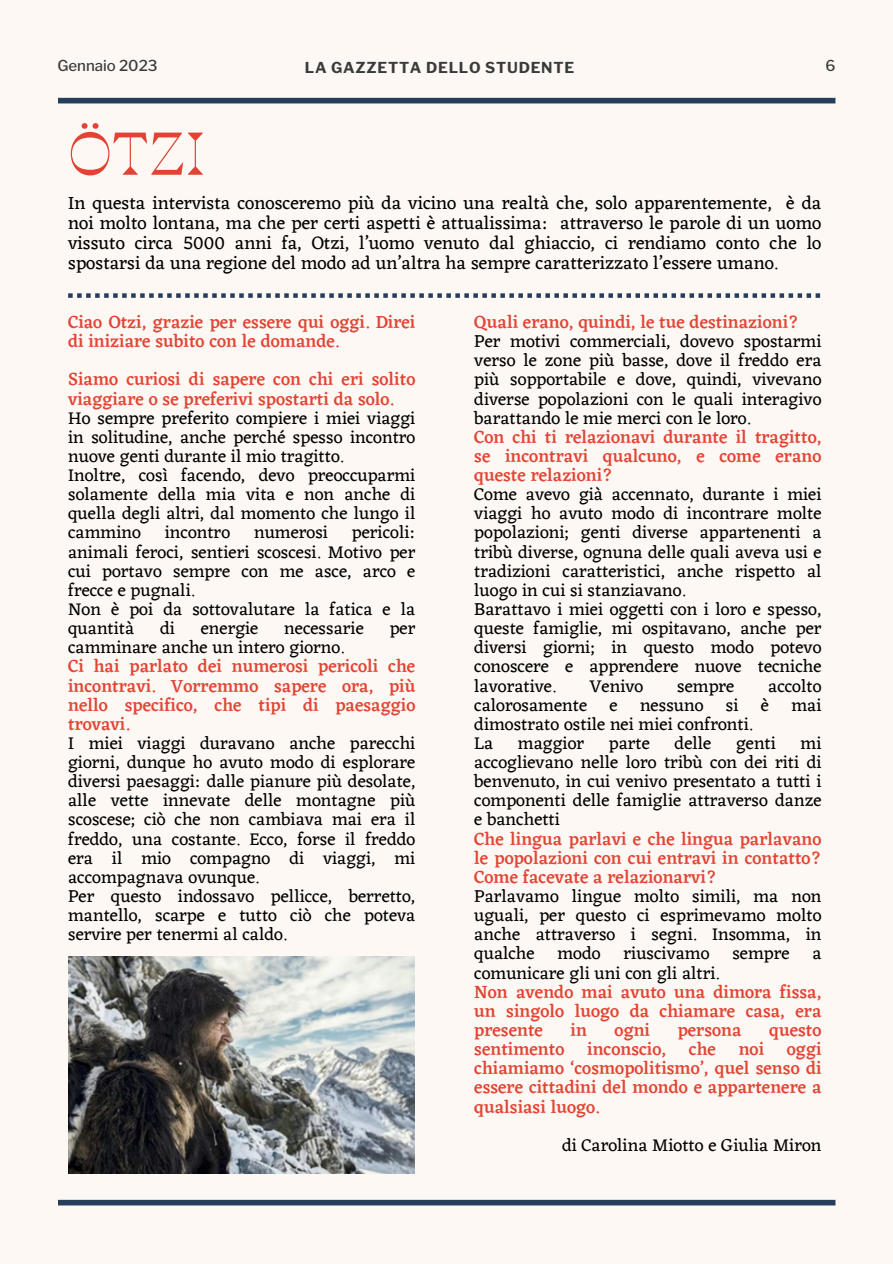
<style>
.page{position:relative;width:893px;height:1264px;background:#fff}
.page>*{position:absolute;margin:0;border:0;box-sizing:border-box;transform-origin:0 0}
.t1{font:60px "Blackest";color:#e14434}
.t2{font:18.75px/20px "Eczar";color:#000;text-align:justify}
.t3{font:18px/19.2px "Eczar";color:#000;text-align:justify}
.t4{font:500 18px/19.2px "Eczar";color:#e14434;text-align:justify}
.t5{font:700 15px "Libre Franklin";letter-spacing:.05em;color:#383b3b}
.t6{font:500 15px "Libre Franklin";color:#383b3b}
</style>
<div class="page">
<div style="left:0;top:0;width:892px;height:1263px;background:#fdf8f3"></div>
<div style="left:58px;top:98px;width:777px;height:5px;background:#263d5c"></div>
<div style="left:58px;top:1199px;width:777px;height:6px;background:#263d5c"></div>
<img style="left:68px;top:956px;width:347px;height:217px">
<svg style="left:68px;top:293px;width:752px;height:5px"></svg>
<p class="t6" style="left:57px;top:57px;width:102px">Gennaio 2023</p>
<p class="t5" style="left:305px;top:58px;width:271px">LA GAZZETTA DELLO STUDENTE</p>
<p class="t6" style="left:825px;top:57px;width:12px">6</p>
<p class="t1" style="left:68px;top:125px;width:139px">ÖTZI</p>
<p class="t2" style="left:68px;top:193px;width:754px">In questa intervista conosceremo più da vicino una realtà che, solo apparentemente, è da noi molto lontana, ma che per certi aspetti è attualissima: attraverso le parole di un uomo vissuto circa 5000 anni fa, Otzi, l’uomo venuto dal ghiaccio, ci rendiamo conto che lo spostarsi da una regione del modo ad un’altra ha sempre caratterizzato l’essere umano.</p>
<p class="t4" style="left:68px;top:312px;width:349px">Ciao Otzi, grazie per essere qui oggi. Direi di iniziare subito con le domande.</p>
<p class="t4" style="left:68px;top:369px;width:349px">Siamo curiosi di sapere con chi eri solito viaggiare o se preferivi spostarti da solo.</p>
<p class="t3" style="left:68px;top:408px;width:349px">Ho sempre preferito compiere i miei viaggi in solitudine, anche perché spesso incontro nuove genti durante il mio tragitto.</p>
<p class="t3" style="left:68px;top:465px;width:349px">Inoltre, così facendo, devo preoccuparmi solamente della mia vita e non anche di quella degli altri, dal momento che lungo il cammino</p>
<p class="t3" style="left:68px;top:522px;width:349px;text-indent:284px">pericoli: animali feroci, sentieri scoscesi. Motivo per cui portavo sempre con me asce, arco e frecce e pugnali.</p>
<p class="t3" style="left:68px;top:599px;width:349px">Non è poi da sottovalutare la fatica e la quantità</p>
<p class="t3" style="left:165px;top:522px;width:67px">incontro</p>
<p class="t3" style="left:254px;top:522px;width:75px">numerosi</p>
<p class="t3" style="left:160px;top:618px;width:16px">di</p>
<p class="t3" style="left:201px;top:618px;width:59px">energie</p>
<p class="t3" style="left:284px;top:618px;width:81px">necessarie</p>
<p class="t3" style="left:389px;top:618px;width:27px">per</p>
<p class="t3" style="left:68px;top:637px;width:277px">camminare anche un intero giorno.</p>
<p class="t4" style="left:68px;top:656px;width:349px">Ci hai parlato dei numerosi pericoli che incontravi. Vorremmo sapere ora, più nello specifico, che tipi di paesaggio trovavi.</p>
<p class="t3" style="left:68px;top:733px;width:349px">I miei viaggi duravano anche parecchi giorni, dunque ho avuto modo di esplorare diversi paesaggi: dalle pianure più desolate, alle vette innevate delle montagne più scoscese; ciò che non cambiava mai era il freddo, una costante. Ecco, forse il freddo era il mio compagno di viaggi, mi accompagnava ovunque.</p>
<p class="t3" style="left:68px;top:886px;width:349px">Per questo indossavo pellicce, berretto, mantello, scarpe e tutto ciò che poteva servire per tenermi al caldo.</p>
<p class="t4" style="left:474px;top:312px;width:326px">Quali erano, quindi, le tue destinazioni?</p>
<p class="t3" style="left:474px;top:331px;width:349px">Per motivi commerciali, dovevo spostarmi verso le zone più basse, dove il freddo era più sopportabile e dove, quindi, vivevano diverse popolazioni con le quali interagivo barattando le mie merci con le loro.</p>
<p class="t4" style="left:474px;top:427px;width:349px">Con chi ti relazionavi durante il tragitto, se incontravi qualcuno, e come erano queste relazioni?</p>
<p class="t3" style="left:474px;top:484px;width:349px">Come avevo già accennato, durante i miei viaggi ho avuto modo di incontrare molte popolazioni; genti diverse appartenenti a tribù diverse, ognuna delle quali aveva usi e tradizioni caratteristici, anche rispetto al luogo in cui si stanziavano.</p>
<p class="t3" style="left:474px;top:599px;width:349px">Barattavo i miei oggetti con i loro e spesso, queste famiglie, mi ospitavano, anche per diversi giorni; in questo modo potevo conoscere e apprendere nuove tecniche lavorative.</p>
<p class="t3" style="left:474px;top:675px;width:349px;text-indent:294px">accolto calorosamente e nessuno si è mai dimostrato ostile nei miei confronti.</p>
<p class="t3" style="left:474px;top:733px;width:20px">La</p>
<p class="t3" style="left:518px;top:733px;width:68px">maggior</p>
<p class="t3" style="left:609px;top:733px;width:43px">parte</p>
<p class="t3" style="left:674px;top:733px;width:38px">delle</p>
<p class="t3" style="left:736px;top:733px;width:41px">genti</p>
<p class="t3" style="left:589px;top:675px;width:56px">Venivo</p>
<p class="t3" style="left:677px;top:675px;width:59px">sempre</p>
<p class="t3" style="left:474px;top:733px;width:349px;text-indent:326px">mi accoglievano nelle loro tribù con dei riti di benvenuto, in cui venivo presentato a tutti i componenti delle famiglie attraverso danze e banchetti</p>
<p class="t4" style="left:474px;top:828px;width:349px">Che lingua parlavi e che lingua parlavano le popolazioni con cui entravi in contatto?<br>Come facevate a relazionarvi?</p>
<p class="t3" style="left:474px;top:886px;width:349px">Parlavamo lingue molto simili, ma non uguali, per questo ci esprimevamo molto anche attraverso i segni. Insomma, in qualche</p>
<p class="t3" style="left:557px;top:943px;width:45px">modo</p>
<p class="t3" style="left:623px;top:943px;width:87px">riuscivamo</p>
<p class="t3" style="left:732px;top:943px;width:59px">sempre</p>
<p class="t3" style="left:812px;top:943px;width:11px">a</p>
<p class="t3" style="left:474px;top:962px;width:246px">comunicare gli uni con gli altri.</p>
<p class="t4" style="left:474px;top:981px;width:349px">Non avendo mai avuto una dimora fissa, un singolo luogo da chiamare casa, era presente</p>
<p class="t4" style="left:570px;top:1020px;width:18px">in</p>
<p class="t4" style="left:614px;top:1020px;width:37px">ogni</p>
<p class="t4" style="left:677px;top:1020px;width:65px">persona</p>
<p class="t4" style="left:769px;top:1020px;width:54px">questo</p>
<p class="t4" style="left:474px;top:1039px;width:92px">sentimento</p>
<p class="t4" style="left:587px;top:1039px;width:80px">inconscio,</p>
<p class="t4" style="left:689px;top:1039px;width:29px">che</p>
<p class="t4" style="left:738px;top:1039px;width:27px">noi</p>
<p class="t4" style="left:474px;top:1039px;width:349px;text-indent:312px">oggi chiamiamo ‘cosmopolitismo’, quel senso di essere cittadini del mondo e appartenere a qualsiasi luogo.</p>
<p class="t3" style="left:562px;top:1134px;width:261px">di Carolina Miotto e Giulia Miron</p>
</div>
